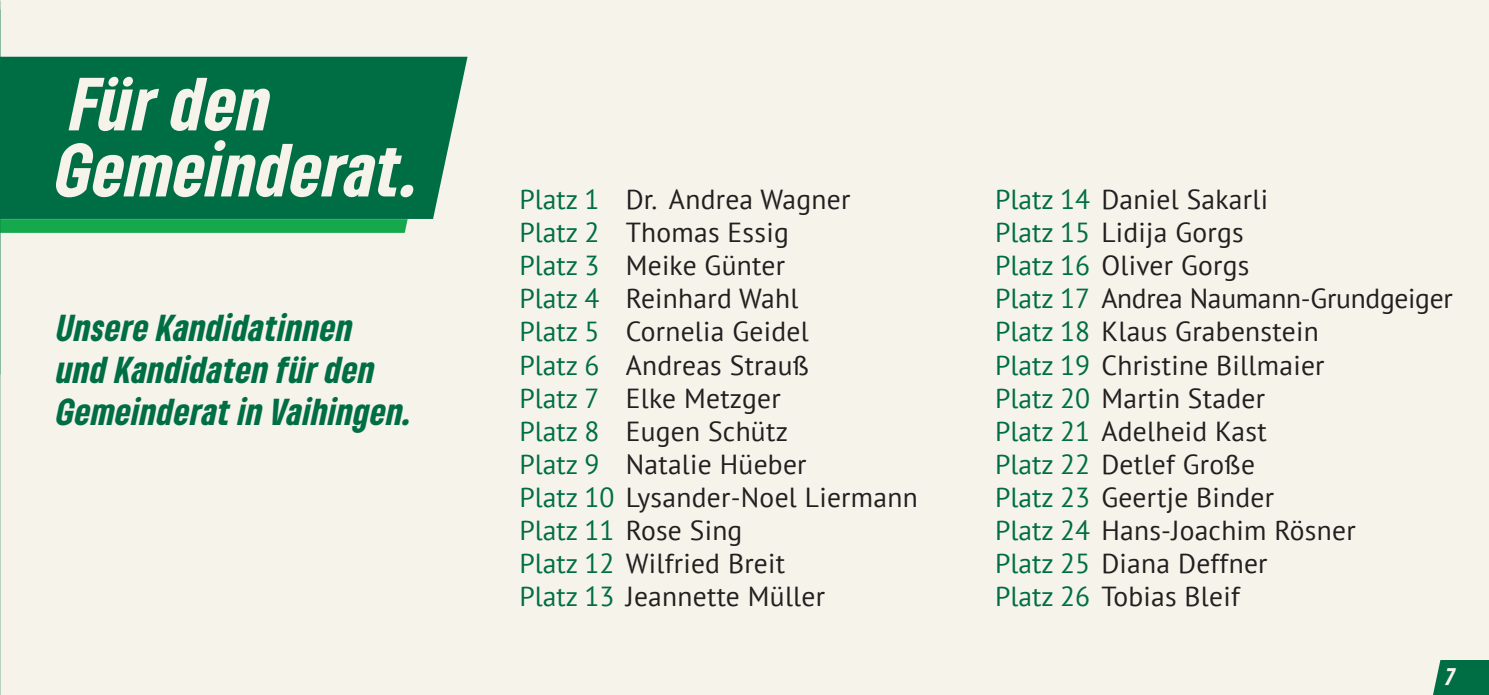
<style>
.page{position:relative;width:1489px;height:695px;background:#fff}
.page>*{position:absolute;margin:0;border:0;box-sizing:border-box;transform-origin:0 0}
.t1{font:italic 900 condensed 70px/66px "Gruene Type";letter-spacing:.015em;color:#f6f3eb}
.t2{font:italic 900 condensed 35px/42px "Gruene Type";letter-spacing:.02em;color:#006e44}
.t3{font:27.5px/33px "PT Sans";letter-spacing:.01em;color:#231f20}
.t4{font:italic 900 condensed 22.5px "Gruene Type";color:#f6f3eb}
.s1{color:#006e44}
</style>
<div class="page">
<div style="left:0;top:0;width:1488px;height:694px;background:#f6f3eb"></div>
<svg style="left:1433px;top:660px;width:55px;height:34px;background:#10774f"></svg>
<div style="left:0;top:57px;width:467px;height:162px;background:#006e44"></div>
<svg style="left:0;top:219px;width:407px;height:14px;background:#19a94f"></svg>
<h1 class="t1" style="left:57px;top:69px;width:365px">Für den<br>Gemeinderat.</h1>
<p class="t2" style="left:57px;top:306px;width:357px">Unsere Kandidatinnen und Kandidaten für den<br>Gemeinderat in Vaihingen.</p>
<p class="t3" style="left:519px;top:182px;width:400px"><span class="s1">Platz 1</span> Dr. Andrea Wagner<br><span class="s1">Platz 2</span> Thomas Essig<br><span class="s1">Platz 3</span> Meike Günter<br><span class="s1">Platz 4</span> Reinhard Wahl<br><span class="s1">Platz 5</span> Cornelia Geidel<br><span class="s1">Platz 6</span> Andreas Strauß<br><span class="s1">Platz 7</span> Elke Metzger<br><span class="s1">Platz 8</span> Eugen Schütz<br><span class="s1">Platz 9</span> Natalie Hüeber<br><span class="s1">Platz 10</span> Lysander-Noel Liermann<br><span class="s1">Platz 11</span> Rose Sing<br><span class="s1">Platz 12</span> Wilfried Breit<br><span class="s1">Platz 13</span> Jeannette Müller</p>
<p class="t3" style="left:994px;top:182px;width:459px"><span class="s1">Platz 14</span> Daniel Sakarli<br><span class="s1">Platz 15</span> Lidija Gorgs<br><span class="s1">Platz 16</span> Oliver Gorgs<br><span class="s1">Platz 17</span> Andrea Naumann-Grundgeiger<br><span class="s1">Platz 18</span> Klaus Grabenstein<br><span class="s1">Platz 19</span> Christine Billmaier<br><span class="s1">Platz 20</span> Martin Stader<br><span class="s1">Platz 21</span> Adelheid Kast<br><span class="s1">Platz 22</span> Detlef Große<br><span class="s1">Platz 23</span> Geertje Binder<br><span class="s1">Platz 24</span> Hans-Joachim Rösner<br><span class="s1">Platz 25</span> Diana Deffner<br><span class="s1">Platz 26</span> Tobias Bleif</p>
<p class="t4" style="left:1445px;top:661px;width:11px">7</p>
</div>
